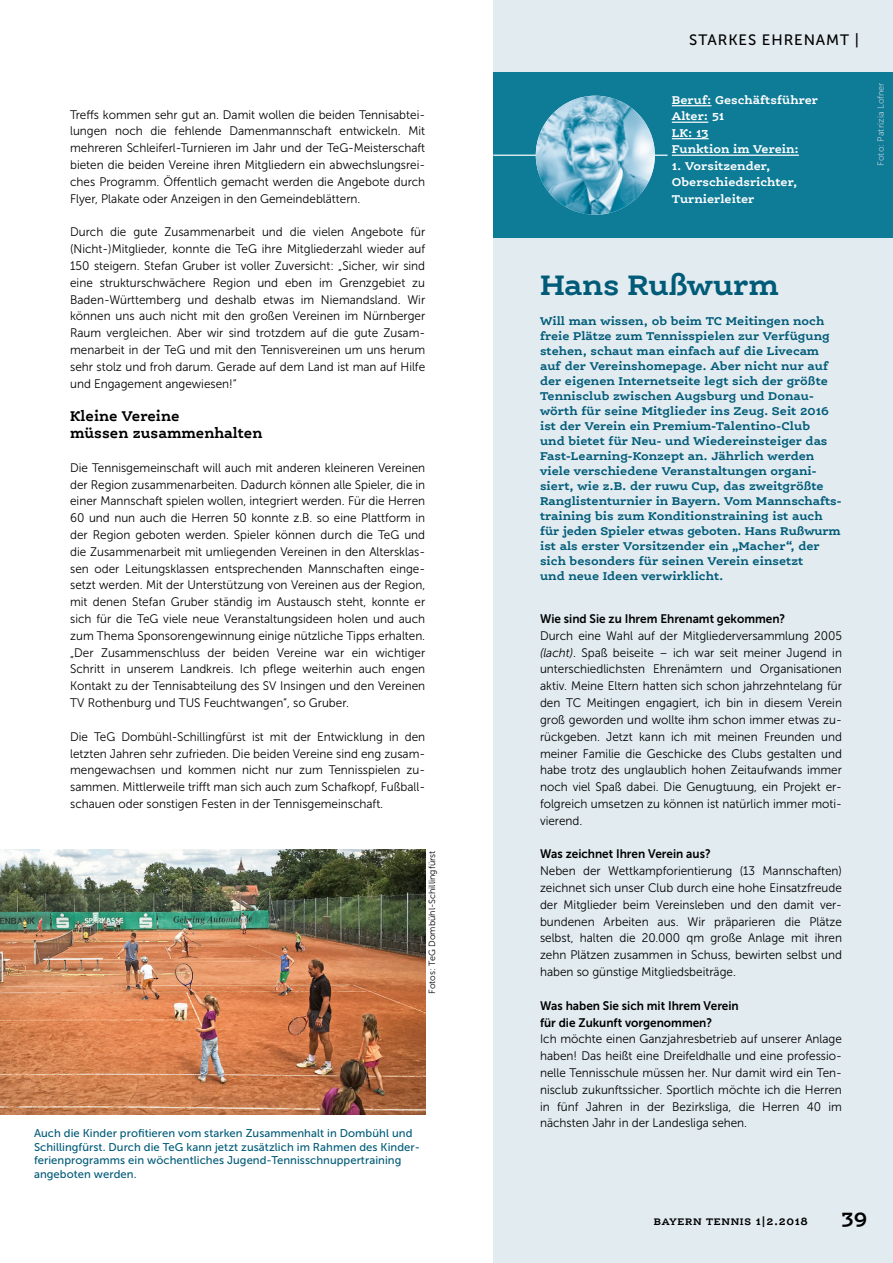
<style>
.page{position:relative;width:893px;height:1263px;background:#fff}
.page>*{position:absolute;margin:0;border:0;box-sizing:border-box;transform-origin:0 0}
.t1{font:700 30px "Ernestine Pro";letter-spacing:-.01em;color:#005b78}
.t2{font:700 21px "Ernestine Pro";color:#000}
.t3{font:700 15px/16.8px "Ernestine Pro";color:#000;scale:.95 1}
.t4{font:15px "Museo Sans 500";letter-spacing:.06em;color:#000}
.t5{font:12.3px/16.8px "Museo Sans 300";color:#000;text-align:justify;scale:.95 1}
.t6{font:12.3px/16.8px "Museo Sans 700";color:#000;scale:.95 1}
.t7{font:700 12px/15px "Ernestine Pro";color:#005b78}
.t8{font:700 12px/16.5px "Ernestine Pro";color:#fff}
.t9{font:11.25px/13.5px "Museo Sans 500";letter-spacing:.005em;color:#005b78}
.t10{font:700 10.2px "Ernestine Pro";letter-spacing:.065em;color:#000}
.t11{font:9px "Museo Sans 300";letter-spacing:.005em;color:#000}
.t12{font:9px "Museo Sans 300";letter-spacing:.005em;color:#b9cedb}
.s1{font-style:italic}
.s2{font-size:11.25px}
</style>
<div class="page">
<div style="left:493px;top:0;width:400px;height:1263px;background:#e2ebf0"></div>
<div style="left:493px;top:72px;width:400px;height:166px;background:#0e7b97"></div>
<img style="left:0;top:849px;width:425px;height:266px">
<hr style="left:672px;top:105px;width:39px;height:1px;background:#fff">
<hr style="left:672px;top:122px;width:36px;height:1px;background:#fff">
<hr style="left:672px;top:138px;width:37px;height:1px;background:#fff">
<hr style="left:672px;top:155px;width:127px;height:1px;background:#fff">
<hr style="left:493px;top:155px;width:175px;height:1px;background:#fff">
<img style="left:536px;top:96px;width:119px;height:119px;border-radius:60px">
<p class="t5" style="left:70px;top:106px;width:375px">Treffs kommen sehr gut an. Damit wollen die beiden Tennisabtei&shy;lungen noch die fehlende Damenmannschaft entwickeln. Mit mehreren Schleiferl-Turnieren im Jahr und der TeG-Meisterschaft bieten die beiden Vereine ihren Mitgliedern ein abwechslungsrei&shy;ches Programm. Öffentlich gemacht werden die Angebote durch Flyer, Plakate oder Anzeigen in den Gemeindeblättern.</p>
<p class="t5" style="left:70px;top:224px;width:375px">Durch die gute Zusammenarbeit und die vielen Angebote für (Nicht-)Mitglieder, konnte die TeG ihre Mitgliederzahl wieder auf 150 steigern. Stefan Gruber ist voller Zuversicht: „Sicher, wir sind eine strukturschwächere Region und eben im Grenzgebiet zu Baden-Württemberg und deshalb etwas im Niemandsland. Wir können uns auch nicht mit den großen Vereinen im Nürnberger Raum vergleichen. Aber wir sind trotzdem auf die gute Zusam&shy;menarbeit in der TeG und mit den Tennisvereinen um uns herum sehr stolz und froh darum. Gerade auf dem Land ist man auf Hilfe und Engagement angewiesen!“</p>
<p class="t3" style="left:70px;top:407px;width:204px">Kleine Vereine<br>müssen zusammenhalten</p>
<p class="t5" style="left:70px;top:459px;width:375px">Die Tennisgemeinschaft will auch mit anderen kleineren Vereinen der Region zusammenarbeiten. Dadurch können alle Spieler, die in einer Mannschaft spielen wollen, integriert werden. Für die Herren 60 und nun auch die Herren 50 konnte z.B. so eine Plattform in der Region geboten werden. Spieler können durch die TeG und die Zusammenarbeit mit umliegenden Vereinen in den Altersklas&shy;sen oder Leitungsklassen entsprechenden Mannschaften einge&shy;setzt werden. Mit der Unterstützung von Vereinen aus der Region, mit denen Stefan Gruber ständig im Austausch steht, konnte er sich für die TeG viele neue Veranstaltungsideen holen und auch zum Thema Sponsorengewinnung einige nützliche Tipps erhalten. „Der Zusammenschluss der beiden Vereine war ein wichtiger Schritt in unserem Landkreis. Ich pflege weiterhin auch engen Kontakt zu der Tennisabteilung des SV Insingen und den Vereinen TV Rothenburg und TUS Feuchtwangen“, so Gruber.</p>
<p class="t5" style="left:70px;top:728px;width:375px">Die TeG Dombühl-Schillingfürst ist mit der Entwicklung in den letzten Jahren sehr zufrieden. Die beiden Vereine sind eng zusam&shy;mengewachsen und kommen nicht nur zum Tennisspielen zu&shy;sammen. Mittlerweile trifft man sich auch zum Schafkopf, Fußball&shy;schauen oder sonstigen Festen in der Tennisgemeinschaft.</p>
<p class="t11" style="left:427px;top:994px;width:145px;rotate:-90deg">Fotos: TeG Dombühl-Schillingfürst</p>
<p class="t9" style="left:34px;top:1127px;width:387px">Auch die Kinder profitieren vom starken Zusammenhalt in Dombühl und Schillingfürst. Durch die TeG kann jetzt zusätzlich im Rahmen des Kinder&shy;ferienprogramms ein wöchentliches Jugend-Tennisschnuppertraining angeboten werden.</p>
<p class="t4" style="left:689px;top:32px;width:171px">STARKES EHRENAMT |</p>
<p class="t8" style="left:672px;top:91px;width:148px">Beruf: Geschäftsführer<br>Alter: 51<br>LK: 13<br>Funktion im Verein:</p>
<p class="t8" style="left:672px;top:157px;width:127px">1. Vorsitzender,<br>Oberschiedsrichter,<br>Turnierleiter</p>
<p class="t12" style="left:876px;top:166px;width:85px;rotate:-90deg">Foto: Patrizia Lofner</p>
<h1 class="t1" style="left:540px;top:266px;width:240px">Hans Rußwurm</h1>
<p class="t7" style="left:540px;top:313px;width:303px">Will man wissen, ob beim TC Meitingen noch freie Plätze zum Tennisspielen zur Verfügung stehen, schaut man einfach auf die Livecam auf der Vereinshomepage. Aber nicht nur auf der eigenen Internetseite legt sich der größte Tennisclub zwischen Augsburg und Donau&shy;wörth für seine Mitglieder ins Zeug. Seit 2016 ist der Verein ein Premium-Talentino-Club<br>und bietet für Neu- und Wiedereinsteiger das Fast-Learning-Konzept an. Jährlich werden viele verschiedene Veranstaltungen organi&shy;siert, wie z.B. der ruwu Cup, das zweitgrößte Ranglistenturnier in Bayern. Vom Mannschafts&shy;training bis zum Konditionstraining ist auch für jeden Spieler etwas geboten. Hans Rußwurm ist als erster Vorsitzender ein „Macher“, der sich besonders für seinen Verein einsetzt<br>und neue Ideen verwirklicht.</p>
<p class="t6" style="left:540px;top:610px;width:260px">Wie sind Sie zu Ihrem Ehrenamt gekommen?</p>
<p class="t5" style="left:540px;top:627px;width:319px">Durch eine Wahl auf der Mitgliederversammlung 2005 <span class="s1">(lacht)</span>. Spaß beiseite – ich war seit meiner Jugend in unterschiedlichsten Ehrenämtern und Organisationen aktiv. Meine Eltern hatten sich schon jahrzehntelang für den TC Meitingen engagiert, ich bin in diesem Verein groß geworden und wollte ihm schon immer etwas zu&shy;rückgeben. Jetzt kann ich mit meinen Freunden und meiner Familie die Geschicke des Clubs gestalten und habe trotz des unglaublich hohen Zeitaufwands immer noch viel Spaß dabei. Die Genugtuung, ein Projekt er&shy;folgreich umsetzen zu können ist natürlich immer moti&shy;vierend.</p>
<p class="t6" style="left:540px;top:846px;width:181px">Was zeichnet Ihren Verein aus?</p>
<p class="t5" style="left:540px;top:863px;width:319px">Neben der Wettkampforientierung (13 Mannschaften) zeichnet sich unser Club durch eine hohe Einsatzfreude der Mitglieder beim Vereinsleben und den damit ver&shy;bundenen Arbeiten aus. Wir präparieren die Plätze selbst, halten die 20.000 qm große Anlage mit ihren zehn Plätzen zusammen in Schuss, bewirten selbst und haben so günstige Mitgliedsbeiträge.</p>
<p class="t6" style="left:540px;top:997px;width:211px">Was haben Sie sich mit Ihrem Verein für die Zukunft vorgenommen?</p>
<p class="t5" style="left:540px;top:1031px;width:319px">Ich möchte einen Ganzjahresbetrieb auf unserer Anlage haben! Das heißt eine Dreifeldhalle und eine professio&shy;nelle Tennisschule müssen her. Nur damit wird ein Ten&shy;nisclub zukunftssicher. Sportlich möchte ich die Herren in fünf Jahren in der Bezirksliga, die Herren 40 im nächsten Jahr in der Landesliga sehen.</p>
<p class="t10" style="left:654px;top:1214px;width:156px">BAYERN TENNIS <span class="s2">1|2.2018</span></p>
<h2 class="t2" style="left:841px;top:1204px;width:27px">39</h2>
</div>
